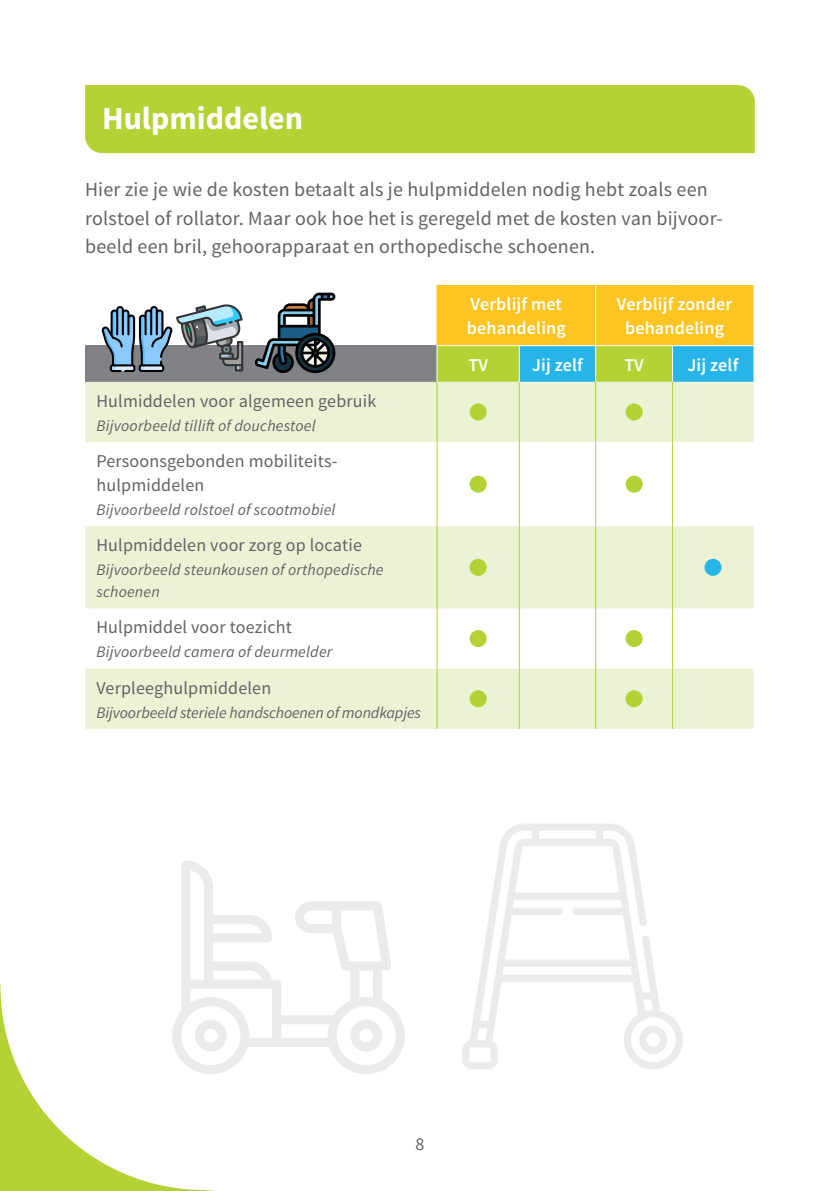
<style>
.page{position:relative;width:840px;height:1191px;background:#fff}
.page>*{position:absolute;margin:0;border:0;box-sizing:border-box;transform-origin:0 0}
.t1{font:700 32px "Source Sans Pro";color:#fff}
.t2{font:20px/28px "Source Sans Pro";letter-spacing:.01em;color:#636366}
.t3{font:18px/24px "Source Sans Pro";letter-spacing:.01em;color:#636366}
.t4{font:600 18px/24px "Source Sans Pro";letter-spacing:.01em;color:#fff}
.t5{font:italic 16px/22px "Source Sans Pro";letter-spacing:.01em;color:#636366}
.t6{font:italic 16px "Source Sans Pro";letter-spacing:-.01em;color:#636366}
</style>
<div class="page">
<svg style="left:0;top:982px;width:215px;height:209px"></svg>
<div style="left:85px;top:85px;width:669px;height:68px;background:#b3d234"></div>
<div style="left:85px;top:346px;width:352px;height:36px;background:#808285"></div>
<svg style="left:437px;top:286px;width:316px;height:96px;background:#c8c44b"></svg>
<svg style="left:85px;top:382px;width:668px;height:347px;fill:#ecf3d4"></svg>
<hr style="left:595px;top:286px;width:1px;height:59px;background:#fff">
<hr style="left:436px;top:346px;width:1px;height:36px;background:#fff">
<hr style="left:518px;top:346px;width:1px;height:36px;background:#fff">
<hr style="left:595px;top:346px;width:1px;height:36px;background:#fff">
<hr style="left:671px;top:346px;width:1px;height:36px;background:#fff">
<hr style="left:436px;top:382px;width:1px;height:60px;background:#b3d234">
<hr style="left:518px;top:382px;width:1px;height:60px;background:#b3d234">
<hr style="left:595px;top:382px;width:1px;height:60px;background:#b3d234">
<hr style="left:671px;top:382px;width:1px;height:60px;background:#b3d234">
<hr style="left:436px;top:442px;width:1px;height:84px;background:#b3d234">
<hr style="left:518px;top:442px;width:1px;height:84px;background:#b3d234">
<hr style="left:595px;top:442px;width:1px;height:84px;background:#b3d234">
<hr style="left:671px;top:442px;width:1px;height:84px;background:#b3d234">
<hr style="left:436px;top:526px;width:1px;height:82px;background:#b3d234">
<hr style="left:518px;top:526px;width:1px;height:82px;background:#b3d234">
<hr style="left:595px;top:526px;width:1px;height:82px;background:#b3d234">
<hr style="left:671px;top:526px;width:1px;height:82px;background:#b3d234">
<hr style="left:436px;top:608px;width:1px;height:60px;background:#b3d234">
<hr style="left:518px;top:608px;width:1px;height:60px;background:#b3d234">
<hr style="left:595px;top:608px;width:1px;height:60px;background:#b3d234">
<hr style="left:671px;top:608px;width:1px;height:60px;background:#b3d234">
<hr style="left:436px;top:668px;width:1px;height:61px;background:#b3d234">
<hr style="left:518px;top:668px;width:1px;height:61px;background:#b3d234">
<hr style="left:595px;top:668px;width:1px;height:61px;background:#b3d234">
<hr style="left:671px;top:668px;width:1px;height:61px;background:#b3d234">
<hr style="left:436px;top:285px;width:83px;height:1px;background:#fec422">
<hr style="left:436px;top:286px;width:1px;height:59px;background:#fec422">
<hr style="left:519px;top:285px;width:76px;height:1px;background:#fec422">
<hr style="left:595px;top:285px;width:77px;height:1px;background:#fec422">
<hr style="left:672px;top:285px;width:81px;height:1px;background:#fec422">
<hr style="left:436px;top:345px;width:83px;height:1px;background:#fff">
<hr style="left:519px;top:345px;width:76px;height:1px;background:#fff">
<hr style="left:595px;top:345px;width:77px;height:1px;background:#fff">
<hr style="left:672px;top:345px;width:81px;height:1px;background:#fff">
<div style="left:469px;top:403px;width:17px;height:17px;background:#b3d234;border-radius:50%"></div>
<div style="left:625px;top:403px;width:17px;height:17px;background:#b3d234;border-radius:50%"></div>
<div style="left:469px;top:475px;width:17px;height:18px;background:#b3d234;border-radius:50%"></div>
<div style="left:625px;top:475px;width:17px;height:18px;background:#b3d234;border-radius:50%"></div>
<div style="left:469px;top:559px;width:17px;height:17px;background:#b3d234;border-radius:50%"></div>
<div style="left:704px;top:559px;width:17px;height:17px;background:#27b4e8;border-radius:50%"></div>
<div style="left:469px;top:630px;width:17px;height:17px;background:#b3d234;border-radius:50%"></div>
<div style="left:625px;top:630px;width:17px;height:17px;background:#b3d234;border-radius:50%"></div>
<div style="left:469px;top:690px;width:17px;height:17px;background:#b3d234;border-radius:50%"></div>
<div style="left:625px;top:690px;width:17px;height:17px;background:#b3d234;border-radius:50%"></div>
<svg style="left:255px;top:293px;width:83px;height:81px"></svg>
<svg style="left:102px;top:304px;width:141px;height:68px"></svg>
<svg style="left:172px;top:861px;width:232px;height:213px"></svg>
<svg style="left:462px;top:824px;width:220px;height:245px"></svg>
<svg style="left:638px;top:1025px;width:29px;height:29px"></svg>
<h1 class="t1" style="left:102px;top:98px;width:202px">Hulpmiddelen</h1>
<p class="t2" style="left:85px;top:176px;width:638px">Hier zie je wie de kosten betaalt als je hulpmiddelen nodig hebt zoals een rolstoel of rollator. Maar ook hoe het is geregeld met de kosten van bijvoor&shy;beeld een bril, gehoorapparaat en orthopedische schoenen.</p>
<p class="t3" style="left:96px;top:389px;width:281px">Hulmiddelen voor algemeen gebruik</p>
<p class="t5" style="left:96px;top:414px;width:220px">Bijvoorbeeld tillift of douchestoel</p>
<p class="t3" style="left:96px;top:449px;width:241px">Persoonsgebonden mobiliteits&shy;hulpmiddelen</p>
<p class="t5" style="left:96px;top:498px;width:240px">Bijvoorbeeld rolstoel of scootmobiel</p>
<p class="t3" style="left:96px;top:533px;width:267px">Hulpmiddelen voor zorg op locatie</p>
<p class="t5" style="left:96px;top:559px;width:288px">Bijvoorbeeld steunkousen of orthopedische schoenen</p>
<p class="t3" style="left:96px;top:615px;width:197px">Hulpmiddel voor toezicht</p>
<p class="t5" style="left:96px;top:641px;width:237px">Bijvoorbeeld camera of deurmelder</p>
<p class="t3" style="left:96px;top:676px;width:176px">Verpleeghulpmiddelen</p>
<p class="t6" style="left:96px;top:702px;width:326px">Bijvoorbeeld steriele handschoenen of mondkapjes</p>
<p class="t4" style="left:466px;top:293px;width:100px">Verblijf met behandeling</p>
<p class="t4" style="left:616px;top:293px;width:117px;text-align:center">Verblijf zonder behandeling</p>
<p class="t4" style="left:468px;top:353px;width:21px">TV</p>
<p class="t4" style="left:532px;top:353px;width:52px">Jij zelf</p>
<p class="t4" style="left:624px;top:353px;width:21px">TV</p>
<p class="t4" style="left:687px;top:353px;width:52px">Jij zelf</p>
<p class="t3" style="left:415px;top:1132px;width:10px">8</p>
</div>
